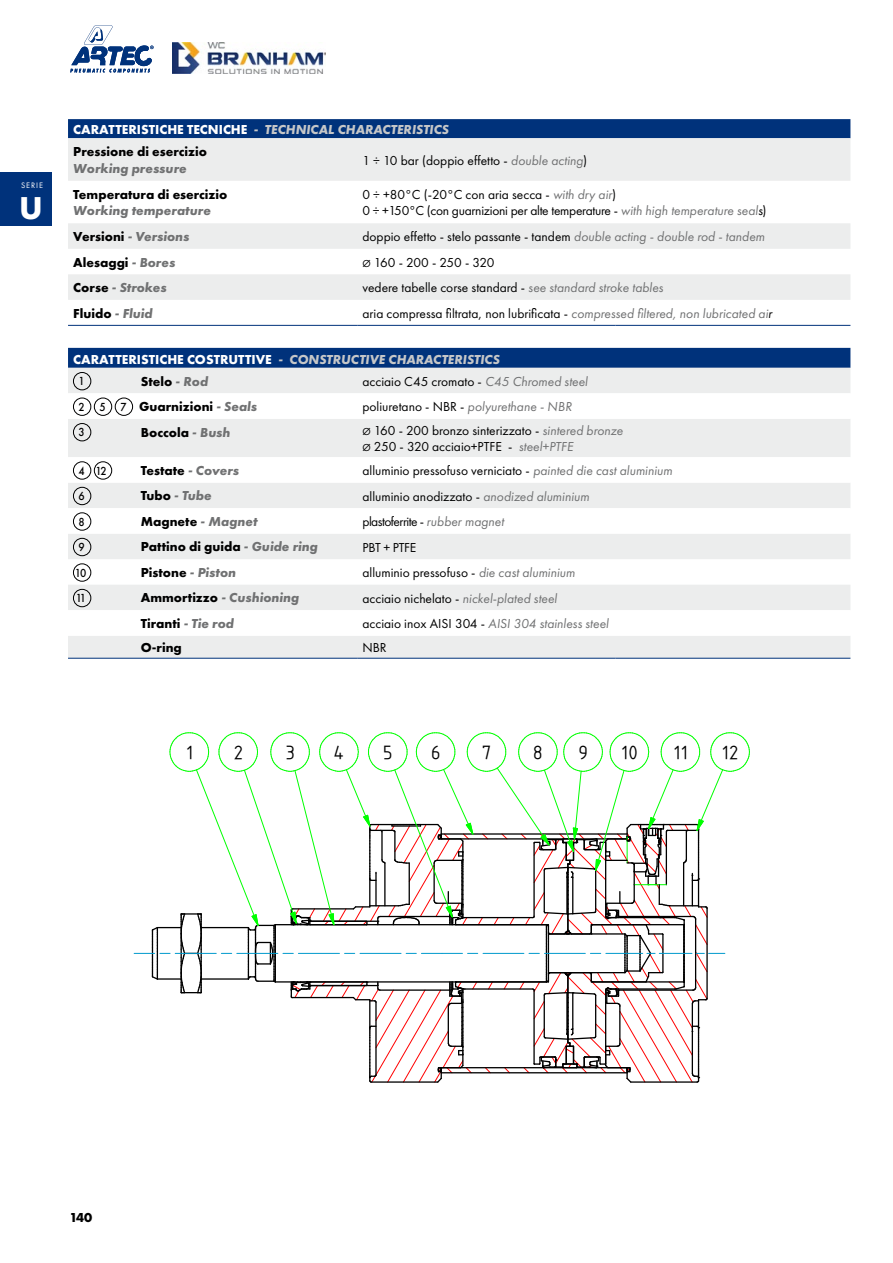
<style>
.page{position:relative;width:893px;height:1263px;background:#fff}
.page>*{position:absolute;margin:0;border:0;box-sizing:border-box;transform-origin:0 0}
.t1{font:700 32.85px "Futura PT";color:#fff}
.t2{font:19.95px "ISOCP IV50";color:#000}
.t3{font:13.5px/16.5px "Futura PT";color:#000}
.t4{font:700 13.5px "Futura PT";color:#000}
.t5{font:italic 700 13.5px/22.5px "Futura PT";color:#c6c7c8}
.t6{font:13.5px/16.5px "Futura PT";letter-spacing:-.02em;color:#000}
.t7{font:italic 700 13.5px "Futura PT";color:#707172}
.t8{font:italic 13.5px "Futura PT";color:#707172}
.t9{font:13.5px "Futura PT";letter-spacing:-.04em;color:#000}
.t10{font:13.5px "Futura PT";letter-spacing:-.025em;color:#000}
.t11{font:500 12.15px "Futura PT";color:#000;scale:.91 1}
.t12{font:8.25px "Futura PT";letter-spacing:.11em;color:#fff}
.s1{font-style:normal;color:#fff}
.s2{font-style:normal;color:#000}
.s3{font-style:italic;color:#707172}
.s4{font-style:italic}
.s5{font-size:10.5px}
.s6{font-weight:500;font-size:12.15px}
</style>
<div class="page">
<img style="left:173px;top:43px;width:152px;height:30px">
<svg style="left:70px;top:26px;width:84px;height:47px"></svg>
<div style="left:0;top:173px;width:52px;height:53px;background:#00327b"></div>
<div style="left:68px;top:119px;width:782px;height:19px;background:#00327b"></div>
<div style="left:68px;top:138px;width:782px;height:43px;background:#eceded"></div>
<svg style="left:68px;top:223px;width:782px;height:435px;fill:#eceded"></svg>
<svg style="left:68px;top:393px;width:782px;height:243px"></svg>
<hr style="left:68px;top:325px;width:289px;height:1px;background:#00327b">
<hr style="left:357px;top:325px;width:258px;height:1px;background:#00327b">
<hr style="left:615px;top:325px;width:235px;height:1px;background:#00327b">
<hr style="left:68px;top:658px;width:289px;height:1px;background:#00327b">
<hr style="left:357px;top:658px;width:258px;height:1px;background:#00327b">
<hr style="left:615px;top:658px;width:235px;height:1px;background:#00327b">
<div style="left:73px;top:372px;width:18px;height:18px;border:1px solid #000;border-radius:50%"></div>
<div style="left:73px;top:398px;width:18px;height:18px;border:1px solid #000;border-radius:50%"></div>
<div style="left:94px;top:398px;width:18px;height:18px;border:1px solid #000;border-radius:50%"></div>
<div style="left:115px;top:398px;width:18px;height:18px;border:1px solid #000;border-radius:50%"></div>
<div style="left:73px;top:423px;width:18px;height:18px;border:1px solid #000;border-radius:50%"></div>
<div style="left:73px;top:462px;width:18px;height:17px;border:1px solid #000;border-radius:50%"></div>
<div style="left:94px;top:462px;width:18px;height:17px;border:1px solid #000;border-radius:50%"></div>
<div style="left:73px;top:487px;width:18px;height:18px;border:1px solid #000;border-radius:50%"></div>
<div style="left:73px;top:513px;width:18px;height:17px;border:1px solid #000;border-radius:50%"></div>
<div style="left:73px;top:538px;width:18px;height:18px;border:1px solid #000;border-radius:50%"></div>
<div style="left:73px;top:564px;width:18px;height:17px;border:1px solid #000;border-radius:50%"></div>
<div style="left:73px;top:589px;width:18px;height:18px;border:1px solid #000;border-radius:50%"></div>
<svg style="left:134px;top:732px;width:616px;height:351px"></svg>
<p class="t12" style="left:21px;top:180px;width:23px">SERIE</p>
<h1 class="t1" style="left:19px;top:187px;width:25px">U</h1>
<p class="t5" style="left:73px;top:118px;width:377px"><span class="s1">CARATTERISTICHE TECNICHE</span> - TECHNICAL CHARACTERISTICS<br><span class="s2">Pressione di esercizio</span></p>
<p class="t7" style="left:73px;top:160px;width:115px">Working pressure</p>
<p class="t3" style="left:362px;top:152px;width:226px">1 ÷ 10 bar (doppio effetto - <span class="s3">double acting</span>)</p>
<p class="t4" style="left:73px;top:186px;width:156px">Temperatura di esercizio</p>
<p class="t7" style="left:73px;top:203px;width:139px">Working temperature</p>
<p class="t6" style="left:362px;top:186px;width:406px">0 ÷ +80°C (-20°C con aria secca - <span class="s3">with dry air</span>)<br>0 ÷ +150°C (con guarnizioni per alte temperature - <span class="s3">with high temperature seal</span><span class="s4">s</span>)</p>
<p class="t7" style="left:73px;top:228px;width:118px"><span class="s2">Versioni</span> - Versions</p>
<p class="t3" style="left:362px;top:228px;width:404px">doppio effetto - stelo passante - tandem <span class="s3">double acting - double rod - tandem</span></p>
<p class="t4" style="left:73px;top:253px;width:104px">Alesaggi <span class="s3">- Bores</span></p>
<p class="t10" style="left:362px;top:254px;width:134px"><span class="s5">Ø</span> 160 - 200 - 250 - 320</p>
<p class="t7" style="left:73px;top:279px;width:95px"><span class="s2">Corse</span> - Strokes</p>
<p class="t3" style="left:362px;top:279px;width:302px">vedere tabelle corse standard - <span class="s3">see standard stroke tables</span></p>
<p class="t4" style="left:73px;top:304px;width:81px">Fluido <span class="s3">- Fluid</span></p>
<p class="t3" style="left:362px;top:305px;width:411px">aria compressa filtrata, non lubrificata - <span class="s3">compressed filtered, non lubricated ai</span><span class="s4">r</span></p>
<p class="t5" style="left:73px;top:348px;width:428px"><span class="s1">CARATTERISTICHE COSTRUTTIVE</span> - CONSTRUCTIVE CHARACTERISTICS</p>
<p class="t11" style="left:79px;top:374px;width:8px">1</p>
<p class="t4" style="left:141px;top:372px;width:69px">Stelo <span class="s3">- Rod</span></p>
<p class="t3" style="left:362px;top:373px;width:227px">acciaio C45 cromato - <span class="s3">C45 Chromed steel</span></p>
<p class="t4" style="left:79px;top:398px;width:180px"><span class="s6">2 5 7</span> Guarnizioni <span class="s3">- Seals</span></p>
<p class="t3" style="left:362px;top:398px;width:211px">poliuretano - NBR - <span class="s3">polyurethane - NBR</span></p>
<p class="t11" style="left:79px;top:425px;width:8px">3</p>
<p class="t4" style="left:141px;top:423px;width:91px">Boccola <span class="s3">- Bush</span></p>
<p class="t3" style="left:362px;top:422px;width:262px"><span class="s5">Ø</span> 160 - 200 bronzo sinterizzato - <span class="s3">sintered bronze<br></span><span class="s5">Ø</span> 250 - 320 acciaio+PTFE - <span class="s3">steel+PTFE</span></p>
<p class="t11" style="left:79px;top:463px;width:32px">4 12</p>
<p class="t4" style="left:141px;top:462px;width:100px">Testate <span class="s3">- Covers</span></p>
<p class="t3" style="left:362px;top:462px;width:311px">alluminio pressofuso verniciato - <span class="s3">painted die cast aluminium</span></p>
<p class="t11" style="left:79px;top:489px;width:8px">6</p>
<p class="t7" style="left:141px;top:487px;width:73px"><span class="s2">Tubo</span> - Tube</p>
<p class="t3" style="left:362px;top:488px;width:228px">alluminio anodizzato - <span class="s3">anodized aluminium</span></p>
<p class="t11" style="left:79px;top:514px;width:8px">8</p>
<p class="t4" style="left:141px;top:513px;width:118px">Magnete <span class="s3">- Magnet</span></p>
<p class="t9" style="left:362px;top:513px;width:143px">plastoferrite - <span class="s3">rubber magnet</span></p>
<p class="t11" style="left:79px;top:540px;width:8px">9</p>
<p class="t4" style="left:141px;top:538px;width:179px">Pattino di guida <span class="s3">- Guide ring</span></p>
<p class="t3" style="left:362px;top:539px;width:55px">PBT + PTFE</p>
<p class="t11" style="left:75px;top:565px;width:14px">10</p>
<p class="t4" style="left:141px;top:564px;width:97px">Pistone <span class="s3">- Piston</span></p>
<p class="t3" style="left:362px;top:564px;width:214px">alluminio pressofuso - <span class="s3">die cast aluminium</span></p>
<p class="t11" style="left:76px;top:591px;width:13px">11</p>
<p class="t7" style="left:141px;top:590px;width:160px"><span class="s2">Ammortizzo</span> - Cushioning</p>
<p class="t8" style="left:362px;top:590px;width:196px"><span class="s2">acciaio nichelato -</span> nickel-plated steel</p>
<p class="t4" style="left:141px;top:615px;width:95px">Tiranti <span class="s3">- Tie rod</span></p>
<p class="t8" style="left:362px;top:616px;width:248px"><span class="s2">acciaio inox AISI 304 -</span> AISI 304 stainless steel</p>
<p class="t4" style="left:141px;top:639px;width:43px">O-ring</p>
<p class="t3" style="left:362px;top:639px;width:26px">NBR</p>
<h2 class="t2" style="left:186px;top:738px;width:9px">1</h2>
<h2 class="t2" style="left:233px;top:738px;width:12px">2</h2>
<h2 class="t2" style="left:285px;top:738px;width:12px">3</h2>
<h2 class="t2" style="left:333px;top:738px;width:13px">4</h2>
<h2 class="t2" style="left:383px;top:738px;width:12px">5</h2>
<h2 class="t2" style="left:431px;top:738px;width:12px">6</h2>
<h2 class="t2" style="left:482px;top:738px;width:12px">7</h2>
<h2 class="t2" style="left:533px;top:738px;width:12px">8</h2>
<h2 class="t2" style="left:578px;top:738px;width:12px">9</h2>
<h2 class="t2" style="left:621px;top:738px;width:19px">10</h2>
<h2 class="t2" style="left:673px;top:738px;width:16px">11</h2>
<h2 class="t2" style="left:721px;top:738px;width:19px">12</h2>
<p class="t4" style="left:70px;top:1209px;width:24px">140</p>
</div>
